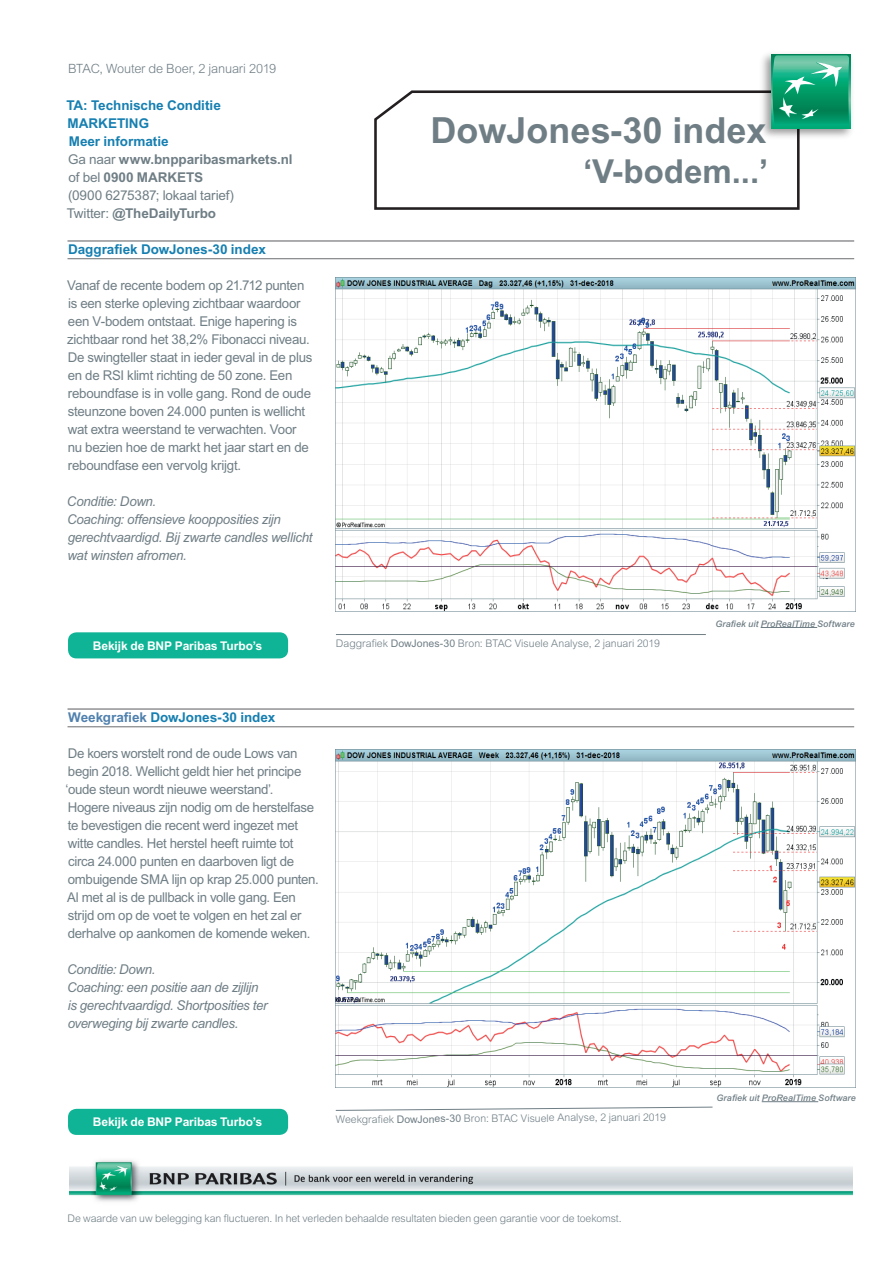
<style>
.page{position:relative;width:893px;height:1263px;background:#fff}
.page>*{position:absolute;margin:0;border:0;box-sizing:border-box;transform-origin:0 0}
.t1{font:700 36px "Arial MT Std";color:#6f7e85}
.t2{font:700 33px "Arial MT Std";color:#6f7e85}
.t3{font:13.5px/18px "Arial MT Std";letter-spacing:-.025em;color:#6f7e85}
.t4{font:italic 13.5px/18px "Arial MT Std";letter-spacing:-.02em;color:#6f7e85}
.t5{font:700 13.5px/18px "Arial MT Std";letter-spacing:-.005em;color:#6f7e85}
.t6{font:700 13.5px/18px "Arial MT Std";letter-spacing:-.005em;color:#167fb1}
.t7{font:300 12.75px "Arial MT Std";letter-spacing:-.015em;color:#6f7e85}
.t8{font:700 12px "Arial MT Std";letter-spacing:-.01em;color:#fff}
.t9{font:300 10.5px "Arial MT Std";letter-spacing:-.01em;color:#6f7e85}
.t10{font:italic 500 9px "Arial MT Std";letter-spacing:.01em;color:#6f7e85}
.s1{color:#167fb1}
.s2{font-weight:400}
.s3{color:#5081ae}
</style>
<div class="page">
<hr style="left:68px;top:240px;width:786px;height:2px;background:#6c6d70">
<hr style="left:68px;top:258px;width:786px;height:1px;background:#6c6d70">
<hr style="left:68px;top:708px;width:786px;height:2px;background:#6c6d70">
<hr style="left:68px;top:726px;width:786px;height:1px;background:#6c6d70">
<img style="left:336px;top:278px;width:519px;height:333px">
<img style="left:336px;top:749px;width:519px;height:338px">
<hr style="left:336px;top:634px;width:370px;height:1px;background:#6f7e85">
<svg style="left:335px;top:1107px;width:378px;height:4px"></svg>
<div style="left:68px;top:632px;width:220px;height:26px;background:#0eb495;border-radius:9px"></div>
<div style="left:68px;top:1109px;width:220px;height:26px;background:#0eb495;border-radius:9px"></div>
<img style="left:70px;top:1160px;width:783px;height:42px">
<svg style="left:374px;top:90px;width:426px;height:120px"></svg>
<img style="left:756px;top:54px;width:96px;height:88px">
<svg style="left:771px;top:54px;width:80px;height:74px"></svg>
<svg style="left:772px;top:55px;width:77px;height:71px;background:#2cab81"></svg>
<hr style="left:761px;top:627px;width:56px;height:1px;background:#6f7e85">
<hr style="left:762px;top:1101px;width:56px;height:1px;background:#6f7e85">
<p class="t7" style="left:68px;top:62px;width:210px">BTAC, Wouter de Boer, 2 januari 2019</p>
<p class="t6" style="left:66px;top:96px;width:156px">TA: Technische Conditie<br>MARKETING</p>
<p class="t5" style="left:67px;top:132px;width:227px"><span class="s1">Meer informatie<br></span><span class="s2">Ga naar</span> www.bnpparibasmarkets.nl <span class="s2">of bel</span> 0900 MARKETS<br><span class="s2">(0900 6275387; lokaal tarief)<br>Twitter:</span> @TheDailyTurbo</p>
<p class="t6" style="left:68px;top:240px;width:199px">Daggrafiek DowJones-30 index</p>
<p class="t3" style="left:67px;top:276px;width:247px">Vanaf de recente bodem op 21.712 punten is een sterke opleving zichtbaar waardoor een V-bodem ontstaat. Enige hapering is zichtbaar rond het 38,2% Fibonacci niveau.<br>De swingteller staat in ieder geval in de plus en de RSI klimt richting de 50 zone. Een reboundfase is in volle gang. Rond de oude steunzone boven 24.000 punten is wellicht wat extra weerstand te verwachten. Voor nu bezien hoe de markt het jaar start en de reboundfase een vervolg krijgt.</p>
<p class="t4" style="left:67px;top:492px;width:247px">Conditie: Down.<br>Coaching: offensieve koopposities zijn gerechtvaardigd. Bij zwarte candles wellicht wat winsten afromen.</p>
<h1 class="t1" style="left:430px;top:109px;width:338px">DowJones-30 index</h1>
<h2 class="t2" style="left:583px;top:152px;width:187px">‘V-bodem...’</h2>
<p class="t8" style="left:93px;top:639px;width:171px">Bekijk de BNP Paribas Turbo’s</p>
<p class="t9" style="left:336px;top:638px;width:325px">Daggrafiek <span class="s2">DowJones-30</span> Bron: BTAC Visuele Analyse, 2 januari 2019</p>
<p class="t10" style="left:715px;top:618px;width:141px">Grafiek uit ProRealTime Software</p>
<p class="t6" style="left:68px;top:708px;width:209px"><span class="s3">Weekgrafiek</span> DowJones-30 index</p>
<p class="t3" style="left:66px;top:744px;width:255px">De koers worstelt rond de oude Lows van begin 2018. Wellicht geldt hier het principe ‘oude steun wordt nieuwe weerstand’.<br>Hogere niveaus zijn nodig om de herstelfase te bevestigen die recent werd ingezet met witte candles. Het herstel heeft ruimte tot circa 24.000 punten en daarboven ligt de ombuigende SMA lijn op krap 25.000 punten.<br>Al met al is de pullback in volle gang. Een strijd om op de voet te volgen en het zal er derhalve op aankomen de komende weken.</p>
<p class="t4" style="left:67px;top:960px;width:202px">Conditie: Down.<br>Coaching: een positie aan de zijlijn is gerechtvaardigd. Shortposities ter overweging bij zwarte candles.</p>
<p class="t8" style="left:93px;top:1115px;width:171px">Bekijk de BNP Paribas Turbo’s</p>
<p class="t9" style="left:336px;top:1115px;width:331px;rotate:-1deg">Weekgrafi ek <span class="s2">DowJones-30</span> Bron: BTAC Visuele Analyse, 2 januari 2019</p>
<p class="t10" style="left:716px;top:1092px;width:141px">Grafiek uit ProRealTime Software</p>
<p class="t9" style="left:68px;top:1212px;width:556px">De waarde van uw belegging kan fluctueren. In het verleden behaalde resultaten bieden geen garantie voor de toekomst.</p>
</div>
